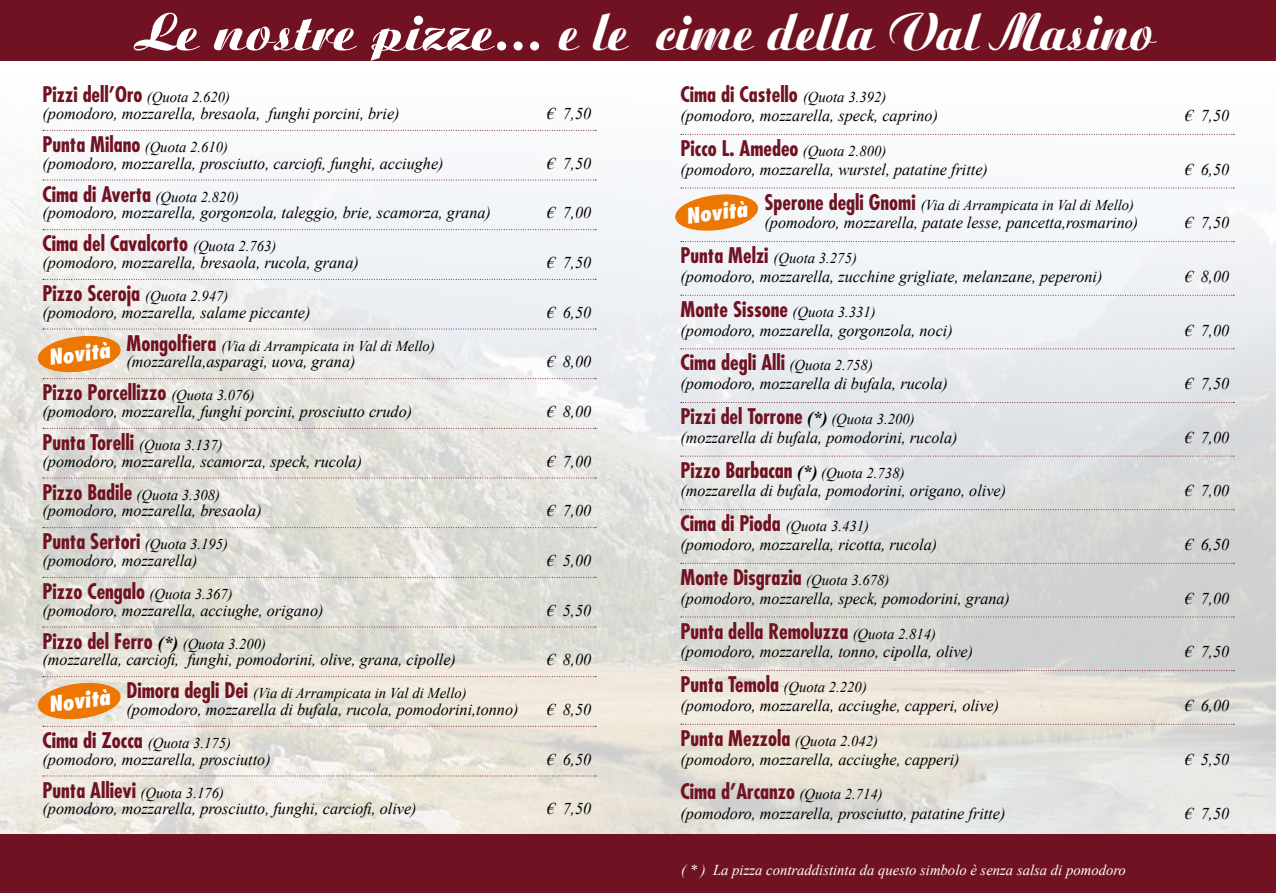
<style>
.page{position:relative;width:1276px;height:893px;background:#fff}
.page>*{position:absolute;margin:0;border:0;box-sizing:border-box;transform-origin:0 0}
.t1{font:italic 700 55.5px "ARISTON";color:#fff}
.t2{font:700 condensed 21px "Futura Std";color:#701221}
.t3{font:800 condensed 21px "Futura Std";color:#fff}
.t4{font:italic 16.5px "Times New Roman";color:#000}
.t5{font:italic 15px "Times New Roman";color:#000}
.t6{font:italic 15px "Times New Roman";color:#fff}
.s1{font-family:"Times New Roman";font-weight:400;font-style:italic;font-stretch:normal;font-size:15px;color:#000}
.s2{font-family:"Futura Std";font-weight:700;font-style:normal;font-stretch:condensed;font-size:21px;color:#701221}
.s3{font-family:"Times New Roman";font-style:italic;font-stretch:normal;font-size:18px;color:#000}
</style>
<div class="page">
<img style="left:0;top:129px;width:1276px;height:706px">
<div style="left:0;top:0;width:1276px;height:61px;background:#701221"></div>
<div style="left:0;top:835px;width:1276px;height:58px;background:#701221"></div>
<svg style="left:43px;top:130px;width:553px;height:1px"></svg>
<svg style="left:43px;top:180px;width:553px;height:1px"></svg>
<svg style="left:43px;top:229px;width:553px;height:1px"></svg>
<svg style="left:43px;top:279px;width:553px;height:1px"></svg>
<svg style="left:43px;top:428px;width:553px;height:1px"></svg>
<svg style="left:43px;top:478px;width:553px;height:1px"></svg>
<svg style="left:43px;top:527px;width:553px;height:1px"></svg>
<svg style="left:43px;top:577px;width:553px;height:1px"></svg>
<svg style="left:43px;top:627px;width:553px;height:1px"></svg>
<svg style="left:43px;top:726px;width:553px;height:1px"></svg>
<svg style="left:43px;top:776px;width:553px;height:1px"></svg>
<svg style="left:681px;top:134px;width:553px;height:1px"></svg>
<svg style="left:681px;top:241px;width:553px;height:1px"></svg>
<svg style="left:681px;top:295px;width:553px;height:1px"></svg>
<svg style="left:681px;top:348px;width:553px;height:1px"></svg>
<svg style="left:681px;top:402px;width:553px;height:1px"></svg>
<svg style="left:681px;top:456px;width:553px;height:1px"></svg>
<svg style="left:681px;top:509px;width:553px;height:1px"></svg>
<svg style="left:681px;top:563px;width:553px;height:1px"></svg>
<svg style="left:681px;top:617px;width:553px;height:1px"></svg>
<svg style="left:681px;top:670px;width:553px;height:1px"></svg>
<svg style="left:681px;top:724px;width:553px;height:1px"></svg>
<svg style="left:37px;top:329px;width:559px;height:50px;background:#e9dfd4"></svg>
<svg style="left:37px;top:676px;width:559px;height:44px;background:#ecdbc7"></svg>
<svg style="left:675px;top:188px;width:559px;height:44px"></svg>
<h1 class="t1" style="left:137px;top:1px;width:1020px">Le nostre pizze... e le cime della Val Masino</h1>
<p class="t2" style="left:680px;top:82px;width:207px">Cima di Castello <span class="s1">(Quota 3.392)</span></p>
<p class="t4" style="left:680px;top:104px;width:259px">(pomodoro, mozzarella, speck, caprino)</p>
<p class="t4" style="left:1184px;top:104px;width:46px">€ 7,50</p>
<p class="t2" style="left:680px;top:135px;width:207px">Picco L. Amedeo <span class="s1">(Quota 2.800)</span></p>
<p class="t4" style="left:680px;top:158px;width:309px">(pomodoro, mozzarella, wurstel, patatine fritte)</p>
<p class="t4" style="left:1184px;top:158px;width:46px">€ 6,50</p>
<p class="t5" style="left:764px;top:194px;width:371px"><span class="s2">Sperone degli Gnomi</span> (Via di Arrampicata in Val di Mello)</p>
<p class="t4" style="left:764px;top:211px;width:375px">(pomodoro, mozzarella, patate lesse, pancetta,rosmarino)</p>
<p class="t4" style="left:1184px;top:211px;width:46px">€ 7,50</p>
<p class="t5" style="left:680px;top:248px;width:178px"><span class="s2">Punta Melzi</span> (Quota 3.275)</p>
<p class="t4" style="left:680px;top:265px;width:423px">(pomodoro, mozzarella, zucchine grigliate, melanzane, peperoni)</p>
<p class="t4" style="left:1184px;top:265px;width:46px">€ 8,00</p>
<p class="t2" style="left:680px;top:296px;width:197px">Monte Sissone <span class="s1">(Quota 3.331)</span></p>
<p class="t4" style="left:680px;top:319px;width:274px">(pomodoro, mozzarella, gorgonzola, noci)</p>
<p class="t4" style="left:1184px;top:319px;width:46px">€ 7,00</p>
<p class="t2" style="left:680px;top:350px;width:194px">Cima degli Alli <span class="s1">(Quota 2.758)</span></p>
<p class="t4" style="left:680px;top:372px;width:269px">(pomodoro, mozzarella di bufala, rucola)</p>
<p class="t4" style="left:1184px;top:372px;width:46px">€ 7,50</p>
<p class="t2" style="left:680px;top:403px;width:236px">Pizzi del Torrone <span class="s3">(*)</span> <span class="s1">(Quota 3.200)</span></p>
<p class="t4" style="left:680px;top:426px;width:278px">(mozzarella di bufala, pomodorini, rucola)</p>
<p class="t4" style="left:1184px;top:426px;width:46px">€ 7,00</p>
<p class="t2" style="left:680px;top:457px;width:225px">Pizzo Barbacan <span class="s3">(*)</span> <span class="s1">(Quota 2.738)</span></p>
<p class="t4" style="left:680px;top:479px;width:327px">(mozzarella di bufala, pomodorini, origano, olive)</p>
<p class="t4" style="left:1184px;top:479px;width:46px">€ 7,00</p>
<p class="t5" style="left:680px;top:516px;width:190px"><span class="s2">Cima di Pioda</span> (Quota 3.431)</p>
<p class="t4" style="left:680px;top:533px;width:258px">(pomodoro, mozzarella, ricotta, rucola)</p>
<p class="t4" style="left:1184px;top:533px;width:46px">€ 6,50</p>
<p class="t2" style="left:680px;top:564px;width:210px">Monte Disgrazia <span class="s1">(Quota 3.678)</span></p>
<p class="t4" style="left:680px;top:587px;width:331px">(pomodoro, mozzarella, speck, pomodorini, grana)</p>
<p class="t4" style="left:1184px;top:587px;width:46px">€ 7,00</p>
<p class="t2" style="left:680px;top:618px;width:257px">Punta della Remoluzza <span class="s1">(Quota 2.814)</span></p>
<p class="t4" style="left:680px;top:640px;width:294px">(pomodoro, mozzarella, tonno, cipolla, olive)</p>
<p class="t4" style="left:1184px;top:640px;width:46px">€ 7,50</p>
<p class="t5" style="left:680px;top:677px;width:188px"><span class="s2">Punta Temola</span> (Quota 2.220)</p>
<p class="t4" style="left:680px;top:694px;width:320px">(pomodoro, mozzarella, acciughe, capperi, olive)</p>
<p class="t4" style="left:1184px;top:694px;width:46px">€ 6,00</p>
<p class="t2" style="left:680px;top:725px;width:199px">Punta Mezzola <span class="s1">(Quota 2.042)</span></p>
<p class="t4" style="left:680px;top:748px;width:281px">(pomodoro, mozzarella, acciughe, capperi)</p>
<p class="t4" style="left:1184px;top:748px;width:46px">€ 5,50</p>
<p class="t2" style="left:680px;top:779px;width:204px">Cima d’Arcanzo <span class="s1">(Quota 2.714)</span></p>
<p class="t4" style="left:680px;top:802px;width:326px">(pomodoro, mozzarella, prosciutto, patatine fritte)</p>
<p class="t4" style="left:1184px;top:802px;width:46px">€ 7,50</p>
<p class="t2" style="left:43px;top:82px;width:189px">Pizzi dell’Oro <span class="s1">(Quota 2.620)</span></p>
<p class="t4" style="left:43px;top:102px;width:358px">(pomodoro, mozzarella, bresaola, funghi porcini, brie)</p>
<p class="t4" style="left:547px;top:102px;width:46px">€ 7,50</p>
<p class="t5" style="left:43px;top:137px;width:187px"><span class="s2">Punta Milano</span> (Quota 2.610)</p>
<p class="t4" style="left:43px;top:152px;width:402px">(pomodoro, mozzarella, prosciutto, carciofi, funghi, acciughe)</p>
<p class="t4" style="left:547px;top:152px;width:46px">€ 7,50</p>
<p class="t2" style="left:43px;top:181px;width:198px">Cima di Averta <span class="s1">(Quota 2.820)</span></p>
<p class="t4" style="left:43px;top:201px;width:450px">(pomodoro, mozzarella, gorgonzola, taleggio, brie, scamorza, grana)</p>
<p class="t4" style="left:547px;top:201px;width:46px">€ 7,00</p>
<p class="t2" style="left:43px;top:231px;width:235px">Cima del Cavalcorto <span class="s1">(Quota 2.763)</span></p>
<p class="t4" style="left:43px;top:251px;width:318px">(pomodoro, mozzarella, bresaola, rucola, grana)</p>
<p class="t4" style="left:547px;top:251px;width:46px">€ 7,50</p>
<p class="t2" style="left:43px;top:280px;width:187px">Pizzo Sceroja <span class="s1">(Quota 2.947)</span></p>
<p class="t4" style="left:43px;top:301px;width:269px">(pomodoro, mozzarella, salame piccante)</p>
<p class="t4" style="left:547px;top:301px;width:46px">€ 6,50</p>
<p class="t5" style="left:127px;top:335px;width:310px"><span class="s2">Mongolfiera</span> (Via di Arrampicata in Val di Mello)</p>
<p class="t4" style="left:127px;top:350px;width:230px">(mozzarella,asparagi, uova, grana)</p>
<p class="t4" style="left:547px;top:350px;width:46px">€ 8,00</p>
<p class="t2" style="left:43px;top:380px;width:214px">Pizzo Porcellizzo <span class="s1">(Quota 3.076)</span></p>
<p class="t4" style="left:43px;top:400px;width:371px">(pomodoro, mozzarella, funghi porcini, prosciutto crudo)</p>
<p class="t4" style="left:547px;top:400px;width:46px">€ 8,00</p>
<p class="t2" style="left:43px;top:429px;width:181px">Punta Torelli <span class="s1">(Quota 3.137)</span></p>
<p class="t4" style="left:43px;top:450px;width:321px">(pomodoro, mozzarella, scamorza, speck, rucola)</p>
<p class="t4" style="left:547px;top:450px;width:46px">€ 7,00</p>
<p class="t5" style="left:43px;top:484px;width:179px"><span class="s2">Pizzo Badile</span> (Quota 3.308)</p>
<p class="t4" style="left:43px;top:499px;width:221px">(pomodoro, mozzarella, bresaola)</p>
<p class="t4" style="left:547px;top:499px;width:46px">€ 7,00</p>
<p class="t2" style="left:43px;top:528px;width:187px">Punta Sertori <span class="s1">(Quota 3.195)</span></p>
<p class="t4" style="left:43px;top:549px;width:157px">(pomodoro, mozzarella)</p>
<p class="t4" style="left:547px;top:549px;width:46px">€ 5,00</p>
<p class="t2" style="left:43px;top:578px;width:192px">Pizzo Cengalo <span class="s1">(Quota 3.367)</span></p>
<p class="t4" style="left:43px;top:599px;width:282px">(pomodoro, mozzarella, acciughe, origano)</p>
<p class="t4" style="left:547px;top:599px;width:46px">€ 5,50</p>
<p class="t2" style="left:43px;top:628px;width:225px">Pizzo del Ferro <span class="s3">(*)</span> <span class="s1">(Quota 3.200)</span></p>
<p class="t4" style="left:43px;top:648px;width:415px">(mozzarella, carciofi, funghi, pomodorini, olive, grana, cipolle)</p>
<p class="t4" style="left:547px;top:648px;width:46px">€ 8,00</p>
<p class="t5" style="left:127px;top:683px;width:342px"><span class="s2">Dimora degli Dei</span> (Via di Arrampicata in Val di Mello)</p>
<p class="t4" style="left:127px;top:698px;width:393px">(pomodoro, mozzarella di bufala, rucola, pomodorini,tonno)</p>
<p class="t4" style="left:547px;top:698px;width:46px">€ 8,50</p>
<p class="t5" style="left:43px;top:733px;width:190px"><span class="s2">Cima di Zocca</span> (Quota 3.175)</p>
<p class="t4" style="left:43px;top:748px;width:230px">(pomodoro, mozzarella, prosciutto)</p>
<p class="t4" style="left:547px;top:748px;width:46px">€ 6,50</p>
<p class="t2" style="left:43px;top:777px;width:183px">Punta Allievi <span class="s1">(Quota 3.176)</span></p>
<p class="t4" style="left:43px;top:797px;width:375px">(pomodoro, mozzarella, prosciutto, funghi, carciofi, olive)</p>
<p class="t4" style="left:547px;top:797px;width:46px">€ 7,50</p>
<p class="t3" style="left:684px;top:203px;width:63px;rotate:-7deg">Novità</p>
<p class="t3" style="left:47px;top:344px;width:63px;rotate:-7deg">Novità</p>
<p class="t3" style="left:47px;top:691px;width:63px;rotate:-7deg">Novità</p>
<p class="t6" style="left:681px;top:859px;width:446px">( * ) La pizza contraddistinta da questo simbolo è senza salsa di pomodoro</p>
</div>
